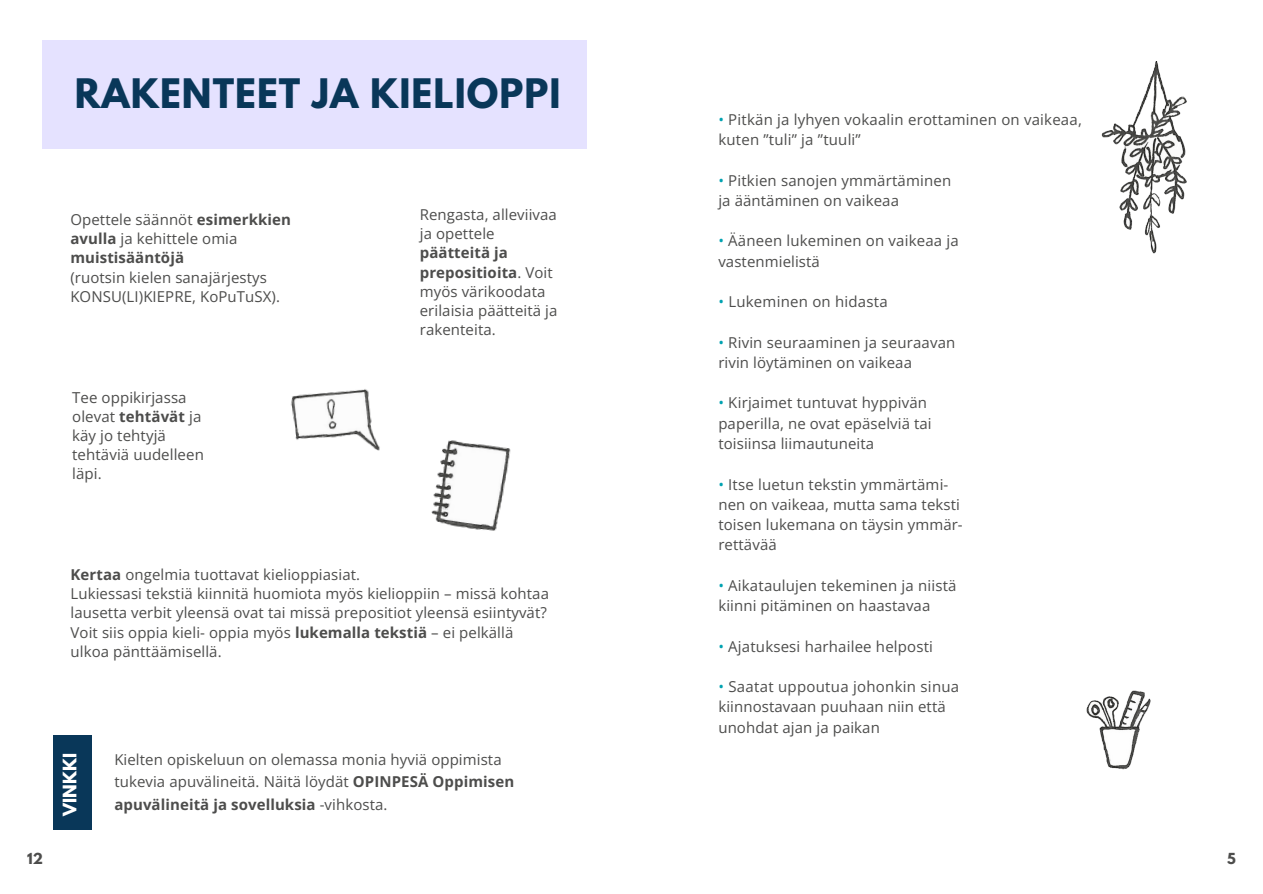
<style>
.page{position:relative;width:1263px;height:894px;background:#fff}
.page>*{position:absolute;margin:0;border:0;box-sizing:border-box;transform-origin:0 0}
.t1{font:700 36px "League Spartan";letter-spacing:.03em;color:#093759}
.t2{font:700 16.5px "League Spartan";color:#fff}
.t3{font:15px/19.2px "Open Sans";letter-spacing:.005em;color:#4d4d4c}
.t4{font:700 15px/19.2px "Open Sans";letter-spacing:.005em;color:#4d4d4c}
.t5{font:700 13.5px "League Spartan";color:#4d4d4c}
.s1{font-weight:400}
.s2{font-weight:700}
.s3{color:#00a2b1}
</style>
<div class="page">
<div style="left:43px;top:40px;width:544px;height:108px;background:#e5e2ff"></div>
<div style="left:53px;top:735px;width:39px;height:94px;background:#093759"></div>
<img style="left:291px;top:389px;width:89px;height:62px">
<img style="left:431px;top:440px;width:80px;height:91px">
<img style="left:1086px;top:690px;width:65px;height:80px">
<img style="left:1101px;top:61px;width:86px;height:193px">
<h1 class="t1" style="left:75px;top:65px;width:487px">RAKENTEET JA KIELIOPPI</h1>
<p class="t4" style="left:70px;top:210px;width:222px"><span class="s1">Opettele säännöt</span> esimerkkien avulla <span class="s1">ja kehittele omia </span>muistisääntöjä</p>
<p class="t3" style="left:70px;top:267px;width:211px">(ruotsin kielen sanajärjestys<br>KONSU(LI)KIEPRE, KoPuTuSX).</p>
<p class="t3" style="left:72px;top:387px;width:133px">Tee oppikirjassa olevat <span class="s2">tehtävät</span> ja käy jo tehtyjä tehtäviä uudelleen läpi.</p>
<p class="t3" style="left:420px;top:204px;width:139px">Rengasta, alleviivaa ja opettele</p>
<p class="t3" style="left:420px;top:243px;width:139px"><span class="s2">päätteitä ja prepositioita</span>. Voit myös värikoodata erilaisia päätteitä ja rakenteita.</p>
<p class="t3" style="left:71px;top:564px;width:480px"><span class="s2">Kertaa</span> ongelmia tuottavat kielioppiasiat.<br>Lukiessasi tekstiä kiinnitä huomiota myös kielioppiin – missä kohtaa lausetta verbit yleensä ovat tai missä prepositiot yleensä esiintyvät?<br>Voit siis oppia kieli- oppia myös <span class="s2">lukemalla tekstiä</span> – ei pelkällä ulkoa pänttäämisellä.</p>
<p class="t2" style="left:57px;top:815px;width:64px;rotate:-90deg">VINKKI</p>
<p class="t3" style="left:114px;top:747px;width:401px;line-height:22.5px">Kielten opiskeluun on olemassa monia hyviä oppimista tukevia apuvälineitä. Näitä löydät <span class="s2">OPINPESÄ Oppimisen apuvälineitä ja sovelluksia</span> -vihkosta.</p>
<p class="t3" style="left:718px;top:109px;width:365px;line-height:20.2px"><span class="s3">•</span> Pitkän ja lyhyen vokaalin erottaminen on vaikeaa, kuten ”tuli” ja ”tuuli”</p>
<p class="t3" style="left:718px;top:169px;width:234px;line-height:20.2px"><span class="s3">•</span> Pitkien sanojen ymmärtäminen ja ääntäminen on vaikeaa</p>
<p class="t3" style="left:718px;top:230px;width:242px;line-height:20.2px"><span class="s3">•</span> Ääneen lukeminen on vaikeaa ja vastenmielistä</p>
<p class="t3" style="left:718px;top:291px;width:171px"><span class="s3">•</span> Lukeminen on hidasta</p>
<p class="t3" style="left:718px;top:331px;width:239px;line-height:20.2px"><span class="s3">•</span> Rivin seuraaminen ja seuraavan rivin löytäminen on vaikeaa</p>
<p class="t3" style="left:718px;top:392px;width:215px;line-height:20.2px"><span class="s3">•</span> Kirjaimet tuntuvat hyppivän paperilla, ne ovat epäselviä tai toisiinsa liimautuneita</p>
<p class="t3" style="left:718px;top:473px;width:246px;line-height:20.2px"><span class="s3">•</span> Itse luetun tekstin ymmärtämi&shy;nen on vaikeaa, mutta sama teksti toisen lukemana on täysin ymmär&shy;rettävää</p>
<p class="t3" style="left:718px;top:574px;width:240px;line-height:20.2px"><span class="s3">•</span> Aikataulujen tekeminen ja niistä kiinni pitäminen on haastavaa</p>
<p class="t3" style="left:718px;top:636px;width:216px"><span class="s3">•</span> Ajatuksesi harhailee helposti</p>
<p class="t3" style="left:718px;top:676px;width:242px;line-height:20.2px"><span class="s3">•</span> Saatat uppoutua johonkin sinua kiinnostavaan puuhaan niin että unohdat ajan ja paikan</p>
<p class="t5" style="left:27px;top:847px;width:17px">12</p>
<p class="t5" style="left:1227px;top:847px;width:10px">5</p>
</div>
